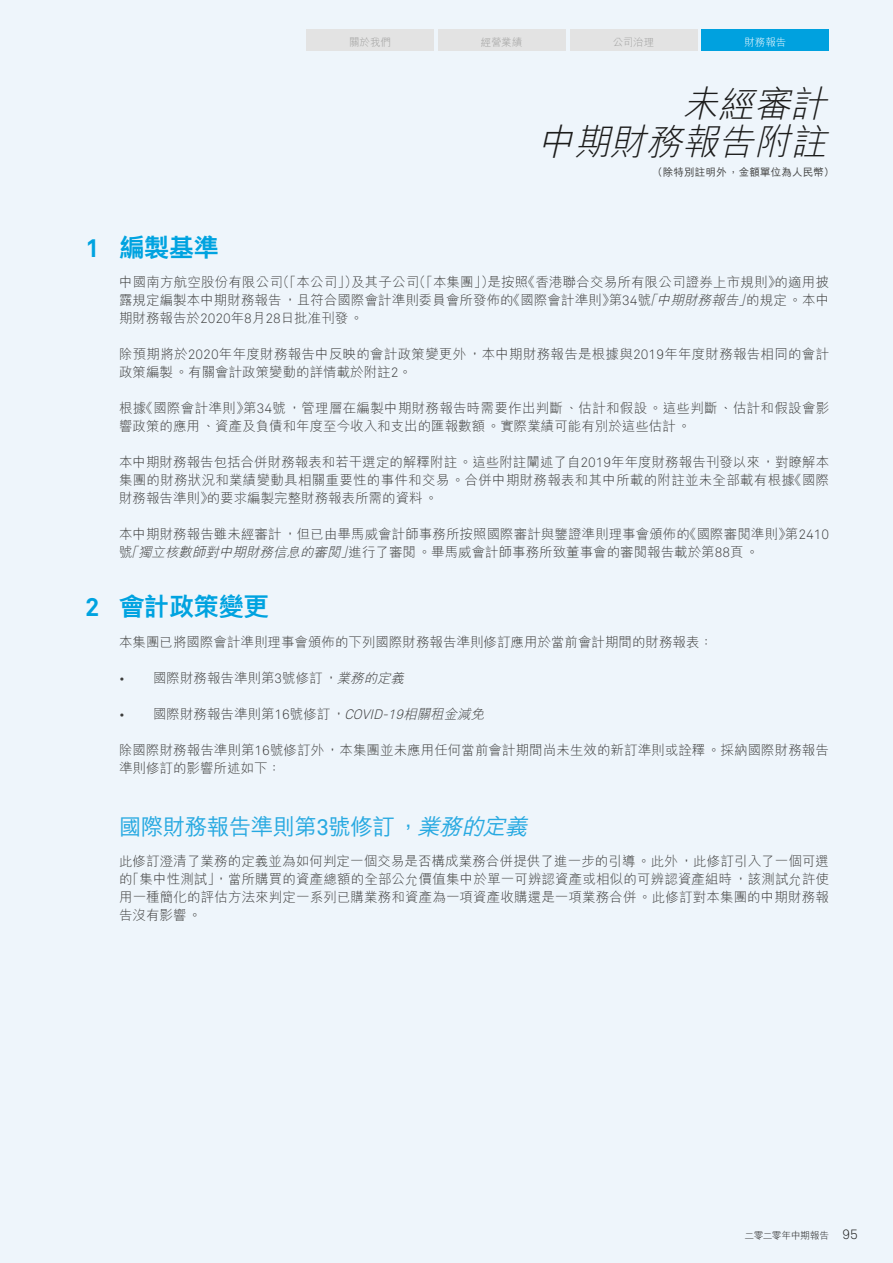
<style>
.page{position:relative;width:893px;height:1263px;background:#eef5fb}
.page>*{position:absolute;margin:0;border:0;box-sizing:border-box;transform-origin:0 0}
.t1{font:italic 300 36px/37.5px "M Hei HK";color:#1c1c1b;text-align:right}
.t2{font:800 25.5px "M Hei HK";letter-spacing:-.025em;color:#00a3e0}
.t3{font:500 22.5px "M Hei HK";letter-spacing:-.025em;color:#27a9e1}
.t4{font:300 13.5px/18px "M Hei HK";letter-spacing:.005em;color:#3c3c3b}
.t5{font:500 10.5px "M Hei HK";letter-spacing:.015em;color:#3c3c3b}
.t6{font:300 10.5px "M Hei HK";letter-spacing:-.005em;color:#9d9d9c}
.t7{font:300 10.5px "M Hei HK";color:#fff}
.t8{font:300 9.75px "M Hei HK";letter-spacing:-.045em;color:#1c1c1b}
.s1{font-family:"Akkurat Pro";font-weight:700}
.s2{font-family:"Akkurat Light Pro";font-weight:400}
.s3{font-style:italic}
.s4{font-family:"Akkurat Light Pro";font-weight:400;font-style:italic}
.s5{font-family:"Akkurat Pro";font-weight:400}
.s6{font-family:"Akkurat Light Pro";font-weight:400;font-size:13.5px}
</style>
<div class="page">
<div style="left:306px;top:30px;width:128px;height:21px;background:#e3e3e3"></div>
<div style="left:438px;top:30px;width:128px;height:21px;background:#e3e3e3"></div>
<div style="left:570px;top:30px;width:127px;height:21px;background:#e3e3e3"></div>
<div style="left:702px;top:30px;width:127px;height:21px;background:#00a1df"></div>
<p class="t6" style="left:349px;top:34px;width:43px">關於我們</p>
<p class="t6" style="left:481px;top:34px;width:43px">經營業績</p>
<p class="t6" style="left:613px;top:34px;width:43px">公司治理</p>
<p class="t7" style="left:744px;top:34px;width:44px">財務報告</p>
<h1 class="t1" style="left:538px;top:84px;width:301px">未經審計<br>中期財務報告附註</h1>
<p class="t5" style="left:652px;top:165px;width:184px">（除特別註明外，金額單位為人民幣）</p>
<h2 class="t2" style="left:85px;top:229px;width:136px"><span class="s1">1</span> 編製基準</h2>
<p class="t4" style="left:119px;top:273px;width:712px;text-align:justify">中國南方航空股份有限公司（「本公司」）及其子公司（「本集團」）是按照《香港聯合交易所有限公司證券上市規則》的適用披露規定編製本中期財務報告，且符合國際會計準則委員會所發佈的《國際會計準則》第<span class="s2">34</span>號<span class="s3">「中期財務報告」</span>的規定。本中期財務報告於<span class="s2">2020</span>年<span class="s2">8</span>月<span class="s2">28</span>日批准刊發。</p>
<p class="t4" style="left:119px;top:345px;width:712px">除預期將於<span class="s2">2020</span>年年度財務報告中反映的會計政策變更外，本中期財務報告是根據與<span class="s2">2019</span>年年度財務報告相同的會計政策編製。有關會計政策變動的詳情載於附註<span class="s2">2</span>。</p>
<p class="t4" style="left:119px;top:399px;width:712px">根據《國際會計準則》第<span class="s2">34</span>號，管理層在編製中期財務報告時需要作出判斷、估計和假設。這些判斷、估計和假設會影響政策的應用、資產及負債和年度至今收入和支出的匯報數額。實際業績可能有別於這些估計。</p>
<p class="t4" style="left:119px;top:453px;width:712px;text-align:justify">本中期財務報告包括合併財務報表和若干選定的解釋附註。這些附註闡述了自<span class="s2">2019</span>年年度財務報告刊發以來，對瞭解本集團的財務狀況和業績變動具相關重要性的事件和交易。合併中期財務報表和其中所載的附註並未全部載有根據《國際財務報告準則》的要求編製完整財務報表所需的資料。</p>
<p class="t4" style="left:119px;top:525px;width:712px">本中期財務報告雖未經審計，但已由畢馬威會計師事務所按照國際審計與鑒證準則理事會頒佈的《國際審閱準則》第<span class="s2">2410</span>號<span class="s3">「獨立核數師對中期財務信息的審閱」</span>進行了審閱。畢馬威會計師事務所致董事會的審閱報告載於第<span class="s2">88</span>頁。</p>
<h2 class="t2" style="left:85px;top:588px;width:185px"><span class="s1">2</span> 會計政策變更</h2>
<p class="t4" style="left:119px;top:632px;width:596px">本集團已將國際會計準則理事會頒佈的下列國際財務報告準則修訂應用於當前會計期間的財務報表：</p>
<p class="t4" style="left:119px;top:668px;width:291px"><span class="s2">•</span> 國際財務報告準則第<span class="s2">3</span>號修訂，<span class="s3">業務的定義</span></p>
<p class="t4" style="left:119px;top:704px;width:371px"><span class="s2">•</span> 國際財務報告準則第<span class="s2">16</span>號修訂，<span class="s4">COVID-19</span><span class="s3">相關租金減免</span></p>
<p class="t4" style="left:119px;top:740px;width:711px">除國際財務報告準則第<span class="s2">16</span>號修訂外，本集團並未應用任何當前會計期間尚未生效的新訂準則或詮釋。採納國際財務報告準則修訂的影響所述如下：</p>
<h3 class="t3" style="left:119px;top:810px;width:417px">國際財務報告準則第<span class="s5">3</span>號修訂，<span class="s3">業務的定義</span></h3>
<p class="t4" style="left:119px;top:851px;width:712px;text-align:justify">此修訂澄清了業務的定義並為如何判定一個交易是否構成業務合併提供了進一步的引導。此外，此修訂引入了一個可選的「集中性測試」，當所購買的資產總額的全部公允價值集中於單一可辨認資產或相似的可辨認資產組時，該測試允許使用一種簡化的評估方法來判定一系列已購業務和資產為一項資產收購還是一項業務合併。此修訂對本集團的中期財務報告沒有影響。</p>
<p class="t8" style="left:745px;top:1228px;width:115px">二零二零年中期報告 <span class="s6">95</span></p>
</div>
